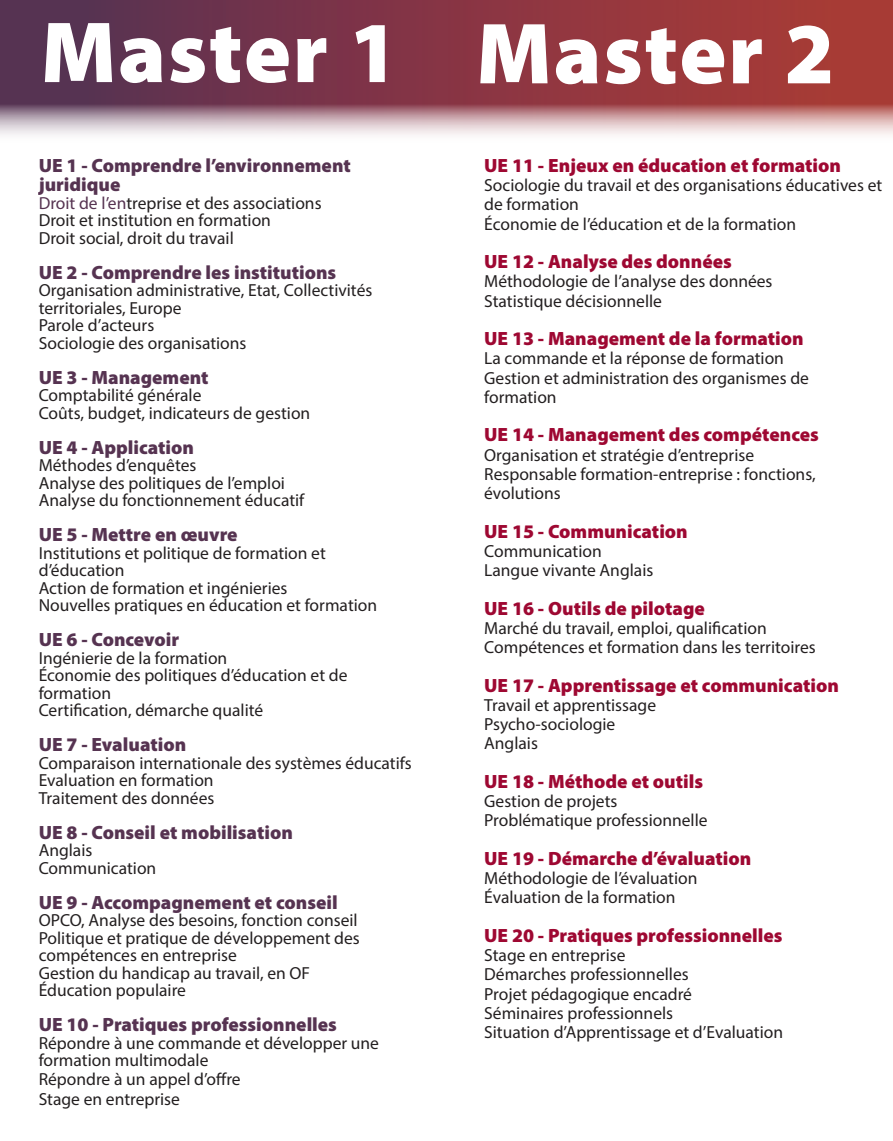
<style>
.page{position:relative;width:893px;height:1141px;background:#fff}
.page>*{position:absolute;margin:0;border:0;box-sizing:border-box;transform-origin:0 0}
.t1{font:900 87.5px "Myriad Pro";letter-spacing:.02em;color:#fff}
.t2{font:900 19.25px "Myriad Pro";color:#9e0832}
.t3{font:900 19.25px/19.2px "Myriad Pro";color:#563351}
.t4{font:17.5px/17.5px "Myriad Pro";color:#231f20}
.s1{color:#563351}
</style>
<div class="page">
<svg style="left:0;top:0;width:893px;height:135px;background:#93505c"></svg>
<p class="t1" style="left:41px;top:-6px;width:360px">Master 1</p>
<p class="t3" style="left:39px;top:155px;width:314px">UE 1 - Comprendre l’environnement juridique</p>
<p class="t4" style="left:39px;top:194px;width:284px"><span class="s1">Droit de l’en</span>treprise et des associations<br>Droit et institution en formation<br>Droit social, droit du travail</p>
<p class="t3" style="left:39px;top:262px;width:299px">UE 2 - Comprendre les institutions</p>
<p class="t4" style="left:39px;top:281px;width:335px">Organisation administrative, Etat, Collectivités territoriales, Europe<br>Parole d’acteurs<br>Sociologie des organisations</p>
<p class="t3" style="left:39px;top:367px;width:171px">UE 3 - Management</p>
<p class="t4" style="left:39px;top:386px;width:273px">Comptabilité générale<br>Coûts, budget, indicateurs de gestion</p>
<p class="t3" style="left:39px;top:437px;width:157px">UE 4 - Application</p>
<p class="t4" style="left:39px;top:456px;width:267px">Méthodes d’enquêtes<br>Analyse des politiques de l’emploi<br>Analyse du fonctionnement éducatif</p>
<p class="t3" style="left:39px;top:524px;width:200px">UE 5 - Mettre en œuvre</p>
<p class="t4" style="left:39px;top:544px;width:340px">Institutions et politique de formation et d’éducation<br>Action de formation et ingénieries<br>Nouvelles pratiques en éducation et formation</p>
<p class="t3" style="left:39px;top:629px;width:142px">UE 6 - Concevoir</p>
<p class="t4" style="left:39px;top:649px;width:310px">Ingénierie de la formation<br>Économie des politiques d’éducation et de formation<br>Certification, démarche qualité</p>
<p class="t3" style="left:39px;top:734px;width:149px">UE 7 - Evaluation</p>
<p class="t4" style="left:39px;top:754px;width:374px">Comparaison internationale des systèmes éducatifs<br>Evaluation en formation<br>Traitement des données</p>
<p class="t3" style="left:39px;top:822px;width:256px">UE 8 - Conseil et mobilisation</p>
<p class="t4" style="left:39px;top:841px;width:119px">Anglais<br>Communication</p>
<p class="t3" style="left:39px;top:892px;width:301px">UE 9 - Accompagnement et conseil</p>
<p class="t4" style="left:39px;top:911px;width:323px">OPCO, Analyse des besoins, fonction conseil Politique et pratique de développement des compétences en entreprise<br>Gestion du handicap au travail, en OF Éducation populaire</p>
<p class="t3" style="left:39px;top:1014px;width:300px">UE 10 - Pratiques professionnelles</p>
<p class="t4" style="left:39px;top:1034px;width:342px">Répondre à une commande et développer une formation multimodale</p>
<p class="t4" style="left:39px;top:1070px;width:203px;line-height:19.2px">Répondre à un appel d’offre<br>Stage en entreprise</p>
<p class="t1" style="left:476px;top:-5px;width:360px">Master 2</p>
<p class="t2" style="left:484px;top:153px;width:358px">UE 11 - Enjeux en éducation et formation</p>
<p class="t4" style="left:484px;top:175px;width:400px;line-height:19.2px">Sociologie du travail et des organisations éducatives et de formation</p>
<p class="t4" style="left:484px;top:215px;width:313px">Économie de l’éducation et de la formation</p>
<p class="t2" style="left:484px;top:249px;width:249px">UE 12 - Analyse des données</p>
<p class="t4" style="left:484px;top:273px;width:290px">Méthodologie de l’analyse des données</p>
<p class="t4" style="left:484px;top:292px;width:179px">Statistique décisionnelle</p>
<p class="t2" style="left:484px;top:326px;width:321px">UE 13 - Management de la formation</p>
<p class="t4" style="left:484px;top:350px;width:301px">La commande et la réponse de formation</p>
<p class="t4" style="left:484px;top:368px;width:326px;line-height:19.2px">Gestion et administration des organismes de formation</p>
<p class="t2" style="left:484px;top:422px;width:336px">UE 14 - Management des compétences</p>
<p class="t4" style="left:484px;top:446px;width:271px">Organisation et stratégie d’entreprise</p>
<p class="t4" style="left:484px;top:464px;width:333px;line-height:19.2px">Responsable formation-entreprise : fonctions, évolutions</p>
<p class="t2" style="left:484px;top:518px;width:205px">UE 15 - Communication</p>
<p class="t4" style="left:484px;top:542px;width:119px">Communication</p>
<p class="t4" style="left:484px;top:561px;width:171px">Langue vivante Anglais</p>
<p class="t2" style="left:484px;top:595px;width:222px">UE 16 - Outils de pilotage</p>
<p class="t4" style="left:484px;top:619px;width:284px">Marché du travail, emploi, qualification</p>
<p class="t4" style="left:484px;top:638px;width:333px">Compétences et formation dans les territoires</p>
<p class="t2" style="left:484px;top:672px;width:356px">UE 17 - Apprentissage et communication</p>
<p class="t4" style="left:484px;top:696px;width:173px">Travail et apprentissage</p>
<p class="t4" style="left:484px;top:715px;width:133px">Psycho-sociologie</p>
<p class="t4" style="left:484px;top:735px;width:55px">Anglais</p>
<p class="t2" style="left:484px;top:769px;width:220px">UE 18 - Méthode et outils</p>
<p class="t4" style="left:484px;top:792px;width:135px">Gestion de projets</p>
<p class="t4" style="left:484px;top:812px;width:225px">Problématique professionnelle</p>
<p class="t2" style="left:484px;top:846px;width:269px">UE 19 - Démarche d’évaluation</p>
<p class="t4" style="left:484px;top:869px;width:215px">Méthodologie de l’évaluation</p>
<p class="t4" style="left:484px;top:889px;width:193px">Évaluation de la formation</p>
<p class="t2" style="left:484px;top:923px;width:300px">UE 20 - Pratiques professionnelles</p>
<p class="t4" style="left:484px;top:946px;width:143px">Stage en entreprise</p>
<p class="t4" style="left:484px;top:966px;width:206px">Démarches professionnelles</p>
<p class="t4" style="left:484px;top:985px;width:209px">Projet pédagogique encadré</p>
<p class="t4" style="left:484px;top:1004px;width:190px">Séminaires professionnels</p>
<p class="t4" style="left:484px;top:1023px;width:300px">Situation d’Apprentissage et d’Evaluation</p>
</div>
